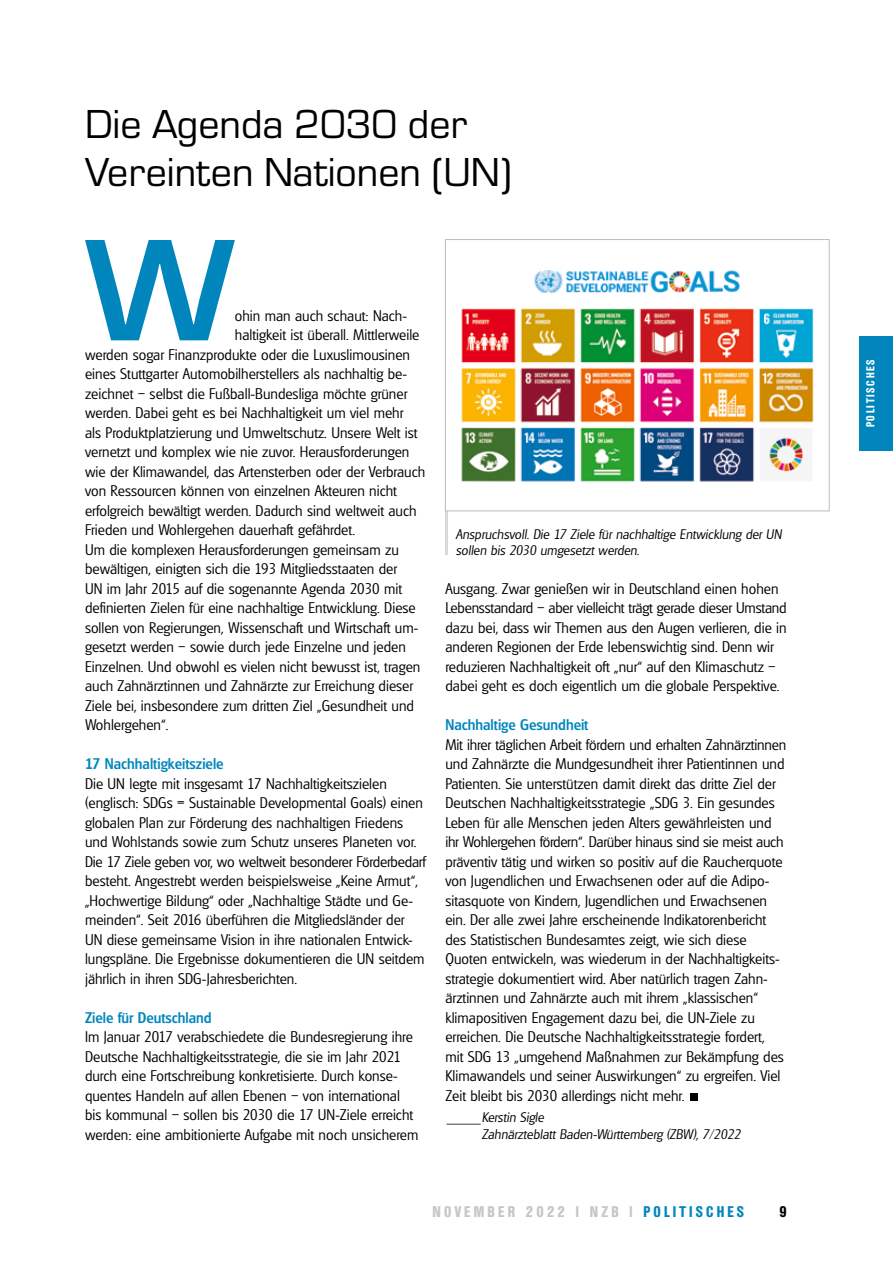
<style>
.page{position:relative;width:893px;height:1263px;background:#fff}
.page>*{position:absolute;margin:0;border:0;box-sizing:border-box;transform-origin:0 0}
.t1{font:700 150.45px "Micro Square";color:#0086bc}
.t2{font:700 57px "Arial";color:#000}
.t3{font:42px/48px "Micro Square";color:#000}
.t4{font:300 15px/19.5px "Glasgow";color:#000}
.t5{font:500 15px "Glasgow";color:#0086bc}
.t6{font:700 condensed 15px "Olympia";letter-spacing:.215em;color:#c5c7c7}
.t7{font:700 condensed 15px "Olympia";color:#000}
.t8{font:italic 300 13.5px/16.2px "Glasgow";color:#000}
.t9{font:italic 300 13.5px "Glasgow";color:#000;scale:2.7 1}
.t10{font:700 condensed 11.25px "Olympia";letter-spacing:.15em;color:#fff}
.s1{color:#0086bc}
</style>
<div class="page">
<div style="left:860px;top:336px;width:33px;height:115px;background:#0086bc"></div>
<hr style="left:445px;top:511px;width:3px;height:44px;background:#d8dada">
<img style="left:461px;top:270px;width:353px;height:212px">
<div style="left:445px;top:239px;width:384px;height:272px;border:1px solid #bbbdbd"></div>
<h3 class="t3" style="left:85px;top:101px;width:428px">Die Agenda 2030 der<br>Vereinten Nationen (UN)</h3>
<h1 class="t1" style="left:85px;top:209px;width:151px">W</h1>
<p class="t4" style="left:235px;top:306px;width:174px">ohin man auch schaut: Nach-</p>
<p class="t4" style="left:235px;top:325px;width:186px">haltigkeit ist überall. Mittlerweile</p>
<p class="t4" style="left:85px;top:345px;width:326px">werden sogar Finanzprodukte oder die Luxuslimousinen</p>
<p class="t4" style="left:85px;top:364px;width:324px">eines Stuttgarter Automobilherstellers als nachhaltig be-</p>
<p class="t4" style="left:85px;top:384px;width:324px">zeichnet – selbst die Fußball-Bundesliga möchte grüner</p>
<p class="t4" style="left:85px;top:403px;width:320px">werden. Dabei geht es bei Nachhaltigkeit um viel mehr</p>
<p class="t4" style="left:85px;top:423px;width:334px">als Produktplatzierung und Umweltschutz. Unsere Welt ist</p>
<p class="t4" style="left:85px;top:442px;width:326px">vernetzt und komplex wie nie zuvor. Herausforderungen</p>
<p class="t4" style="left:85px;top:462px;width:342px">wie der Klimawandel, das Artensterben oder der Verbrauch</p>
<p class="t4" style="left:85px;top:481px;width:313px">von Ressourcen können von einzelnen Akteuren nicht</p>
<p class="t4" style="left:85px;top:501px;width:333px">erfolgreich bewältigt werden. Dadurch sind weltweit auch</p>
<p class="t4" style="left:85px;top:520px;width:272px">Frieden und Wohlergehen dauerhaft gefährdet.</p>
<p class="t4" style="left:85px;top:540px;width:315px">Um die komplexen Herausforderungen gemeinsam zu</p>
<p class="t4" style="left:85px;top:559px;width:314px">bewältigen, einigten sich die 193 Mitgliedsstaaten der</p>
<p class="t4" style="left:85px;top:579px;width:319px">UN im Jahr 2015 auf die sogenannte Agenda 2030 mit</p>
<p class="t4" style="left:85px;top:598px;width:332px">definierten Zielen für eine nachhaltige Entwicklung. Diese</p>
<p class="t4" style="left:85px;top:618px;width:335px">sollen von Regierungen, Wissenschaft und Wirtschaft um-</p>
<p class="t4" style="left:85px;top:637px;width:322px">gesetzt werden – sowie durch jede Einzelne und jeden</p>
<p class="t4" style="left:85px;top:657px;width:337px">Einzelnen. Und obwohl es vielen nicht bewusst ist, tragen</p>
<p class="t4" style="left:85px;top:676px;width:330px">auch Zahnärztinnen und Zahnärzte zur Erreichung dieser</p>
<p class="t4" style="left:85px;top:696px;width:330px">Ziele bei, insbesondere zum dritten Ziel „Gesundheit und</p>
<p class="t4" style="left:85px;top:715px;width:85px">Wohlergehen“.</p>
<p class="t5" style="left:85px;top:755px;width:140px">17 Nachhaltigkeitsziele</p>
<p class="t4" style="left:85px;top:774px;width:342px">Die UN legte mit insgesamt 17 Nachhaltigkeitszielen (englisch: SDGs = Sustainable Developmental Goals) einen globalen Plan zur Förderung des nachhaltigen Friedens und Wohlstands sowie zum Schutz unseres Planeten vor.<br>Die 17 Ziele geben vor, wo weltweit besonderer Förderbedarf besteht. Angestrebt werden beispielsweise „Keine Armut“, „Hochwertige Bildung“ oder „Nachhaltige Städte und Ge&shy;meinden“. Seit 2016 überführen die Mitgliedsländer der<br>UN diese gemeinsame Vision in ihre nationalen Entwick&shy;lungspläne. Die Ergebnisse dokumentieren die UN seitdem jährlich in ihren SDG-Jahresberichten.</p>
<p class="t5" style="left:85px;top:1008px;width:128px">Ziele für Deutschland</p>
<p class="t4" style="left:85px;top:1027px;width:335px">Im Januar 2017 verabschiedete die Bundesregierung ihre Deutsche Nachhaltigkeitsstrategie, die sie im Jahr 2021 durch eine Fortschreibung konkretisierte. Durch konse&shy;quentes Handeln auf allen Ebenen – von international bis kommunal – sollen bis 2030 die 17 UN-Ziele erreicht werden: eine ambitionierte Aufgabe mit noch unsicherem</p>
<p class="t8" style="left:456px;top:526px;width:327px">Anspruchsvoll. Die 17 Ziele für nachhaltige Entwicklung der UN sollen bis 2030 umgesetzt werden.</p>
<p class="t4" style="left:445px;top:579px;width:343px">Ausgang. Zwar genießen wir in Deutschland einen hohen Lebensstandard – aber vielleicht trägt gerade dieser Umstand dazu bei, dass wir Themen aus den Augen verlieren, die in anderen Regionen der Erde lebenswichtig sind. Denn wir reduzieren Nachhaltigkeit oft „nur“ auf den Klimaschutz – dabei geht es doch eigentlich um die globale Perspektive.</p>
<p class="t5" style="left:445px;top:716px;width:145px">Nachhaltige Gesundheit</p>
<p class="t4" style="left:445px;top:735px;width:342px">Mit ihrer täglichen Arbeit fördern und erhalten Zahnärztinnen und Zahnärzte die Mundgesundheit ihrer Patientinnen und Patienten. Sie unterstützen damit direkt das dritte Ziel der Deutschen Nachhaltigkeitsstrategie „SDG 3. Ein gesundes Leben für alle Menschen jeden Alters gewährleisten und ihr Wohlergehen fördern“. Darüber hinaus sind sie meist auch präventiv tätig und wirken so positiv auf die Raucherquote von Jugendlichen und Erwachsenen oder auf die Adipo&shy;sitasquote von Kindern, Jugendlichen und Erwachsenen ein. Der alle zwei Jahre erscheinende Indikatorenbericht des Statistischen Bundesamtes zeigt, wie sich diese Quoten entwickeln, was wiederum in der Nachhaltigkeits&shy;strategie dokumentiert wird. Aber natürlich tragen Zahn&shy;ärztinnen und Zahnärzte auch mit ihrem „klassischen“ klimapositiven Engagement dazu bei, die UN-Ziele zu erreichen. Die Deutsche Nachhaltigkeitsstrategie fordert, mit SDG 13 „umgehend Maßnahmen zur Bekämpfung des Klimawandels und seiner Auswirkungen“ zu ergreifen. Viel Zeit bleibt bis 2030 allerdings nicht mehr.</p>
<h2 class="t2" style="left:686px;top:1049px;width:17px">.</h2>
<p class="t9" style="left:445px;top:1116px;width:15px">—</p>
<p class="t8" style="left:482px;top:1109px;width:260px">Kerstin Sigle<br>Zahnärzteblatt Baden-Württemberg (ZBW), 7/2022</p>
<p class="t6" style="left:432px;top:1203px;width:313px">NOVEMBER 2022 | NZB | <span class="s1">POLITISCHES</span></p>
<p class="t7" style="left:779px;top:1203px;width:9px">9</p>
<p class="t10" style="left:864px;top:427px;width:70px;rotate:-90deg">POLITISCHES</p>
</div>
